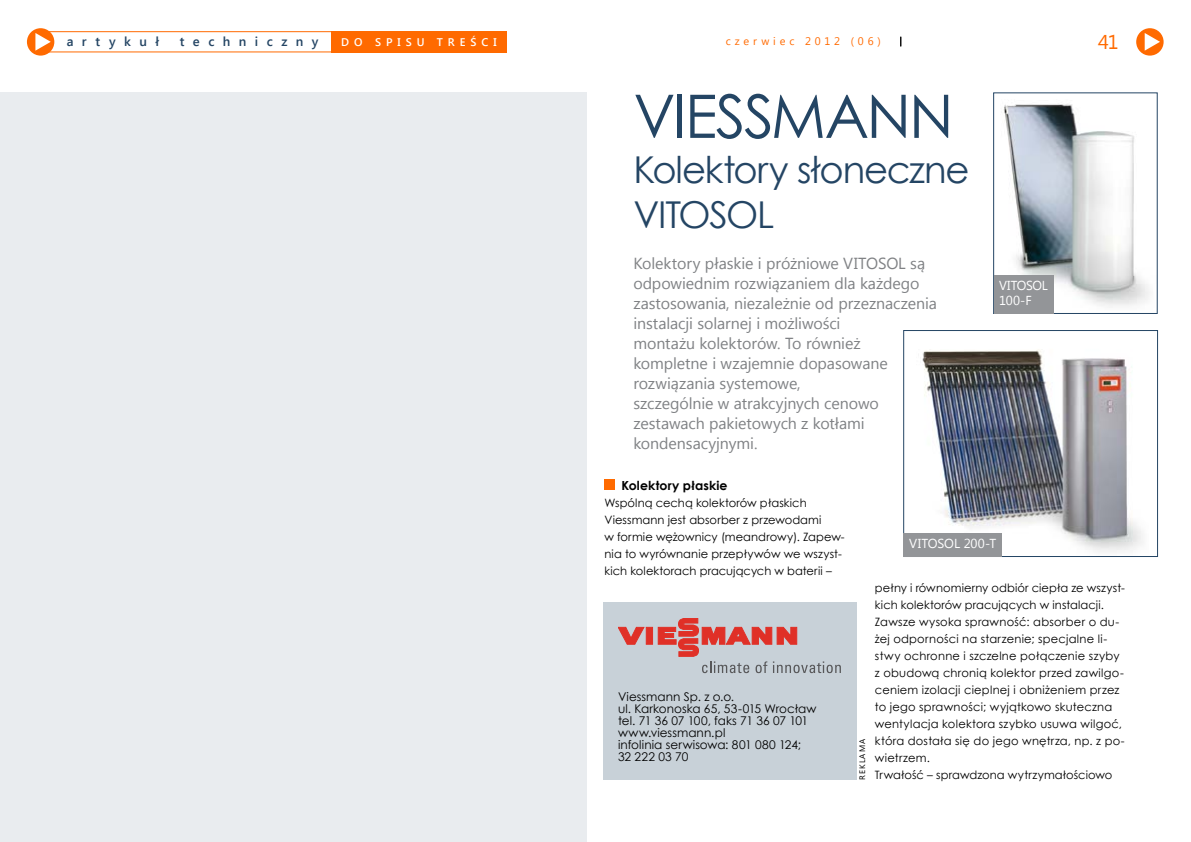
<style>
.page{position:relative;width:1191px;height:842px;background:#fff}
.page>*{position:absolute;margin:0;border:0;box-sizing:border-box;transform-origin:0 0}
.t1{font:60px "Century Gothic";letter-spacing:-.03em;color:#244564}
.t2{font:37px/45px "Century Gothic";letter-spacing:-.035em;color:#244564}
.t3{font:20px "Segoe UI";color:#ff6a00}
.t4{font:16px/20px "Segoe UI";letter-spacing:-.01em;color:#808285}
.t5{font:13px/15px "Segoe UI";letter-spacing:-.01em;color:#fff}
.t6{font:600 13px "Segoe UI";letter-spacing:.645em;color:#244564}
.t7{font:700 12.5px "Century Gothic";letter-spacing:.005em;color:#000}
.t8{font:12px/12px "Century Gothic";letter-spacing:.005em;color:#000}
.t9{font:11.5px/17px "Century Gothic";letter-spacing:.015em;color:#000}
.t10{font:600 11.1px "Segoe UI";letter-spacing:.445em;color:#fff}
.t11{font:11px "Segoe UI";letter-spacing:.355em;color:#ff6a00}
.t12{font:8px "Segoe UI";letter-spacing:.11em;color:#000}
</style>
<div class="page">
<div style="left:27px;top:28px;width:27px;height:28px;background:#ff6a00;border-radius:50%"></div>
<svg style="left:35px;top:33px;width:16px;height:17px"></svg>
<div style="left:1136px;top:28px;width:27px;height:28px;background:#ff6a00;border-radius:50%"></div>
<svg style="left:1144px;top:33px;width:16px;height:18px"></svg>
<div style="left:33px;top:31px;width:310px;height:21px;border:1px solid #ff6a00"></div>
<div style="left:331px;top:31px;width:176px;height:21px;background:#ff6a00"></div>
<div style="left:604px;top:480px;width:11px;height:10px;background:#ff6a00"></div>
<img style="left:922px;top:349px;width:221px;height:206px">
<div style="left:903px;top:330px;width:254px;height:227px;border:1px solid #244564"></div>
<img style="left:1003px;top:103px;width:147px;height:209px">
<div style="left:993px;top:93px;width:164px;height:221px;border:1px solid #244564"></div>
<div style="left:993px;top:275px;width:60px;height:39px;background:#939598"></div>
<div style="left:903px;top:533px;width:98px;height:23px;background:#939598"></div>
<div style="left:603px;top:602px;width:254px;height:178px;background:#c8d1d8"></div>
<div style="left:646px;top:627px;width:6px;height:17px;background:#e03027"></div>
<svg style="left:618px;top:627px;width:26px;height:17px"></svg>
<svg style="left:658px;top:618px;width:183px;height:55px"></svg>
<div style="left:0;top:93px;width:587px;height:749px;background:#e9ecef"></div>
<p class="t6" style="left:67px;top:32px;width:94px">artykuł</p>
<p class="t6" style="left:180px;top:32px;width:140px">techniczny</p>
<p class="t10" style="left:341px;top:34px;width:157px">do spisu treści</p>
<p class="t11" style="left:725px;top:34px;width:157px">czerwiec 2012 (06)</p>
<h3 class="t3" style="left:1098px;top:28px;width:22px">41</h3>
<h1 class="t1" style="left:633px;top:74px;width:321px">VIESSMANN</h1>
<h2 class="t2" style="left:633px;top:146px;width:338px">Kolektory słoneczne<br>VITOSOL</h2>
<p class="t4" style="left:633px;top:252px;width:305px">Kolektory płaskie i próżniowe VITOSOL są odpowiednim rozwiązaniem dla każdego zastosowania, niezależnie od przeznaczenia instalacji solarnej i możliwości<br>montażu kolektorów. To również kompletne i wzajemnie dopasowane rozwiązania systemowe,<br>szczególnie w atrakcyjnych cenowo zestawach pakietowych z kotłami kondensacyjnymi.</p>
<p class="t7" style="left:621px;top:476px;width:108px">Kolektory płaskie</p>
<p class="t9" style="left:604px;top:494px;width:242px">Wspólną cechą kolektorów płaskich Viessmann jest absorber z przewodami<br>w formie wężownicy (meandrowy). Zapew&shy;nia to wyrównanie przepływów we wszyst&shy;kich kolektorach pracujących w baterii –</p>
<p class="t9" style="left:875px;top:579px;width:252px">pełny i równomierny odbiór ciepła ze wszyst&shy;kich kolektorów pracujących w instalacji.<br>Zawsze wysoka sprawność: absorber o du&shy;żej odporności na starzenie; specjalne li&shy;stwy ochronne i szczelne połączenie szyby z obudową chronią kolektor przed zawilgo&shy;ceniem izolacji cieplnej i obniżeniem przez to jego sprawności; wyjątkowo skuteczna wentylacja kolektora szybko usuwa wilgoć, która dostała się do jego wnętrza, np. z po&shy;wietrzem.<br>Trwałość – sprawdzona wytrzymałościowo</p>
<p class="t5" style="left:999px;top:277px;width:50px">VITOSOL<br>100-F</p>
<p class="t5" style="left:909px;top:535px;width:88px">VITOSOL 200-T</p>
<p class="t8" style="left:618px;top:691px;width:200px">Viessmann Sp. z o.o.<br>ul. Karkonoska 65, 53-015 Wrocław tel. 71 36 07 100, faks 71 36 07 101 www.viessmann.pl<br>infolinia serwisowa: 801 080 124;<br>32 222 03 70</p>
<p class="t12" style="left:857px;top:780px;width:42px;rotate:-90deg">reklama</p>
</div>
